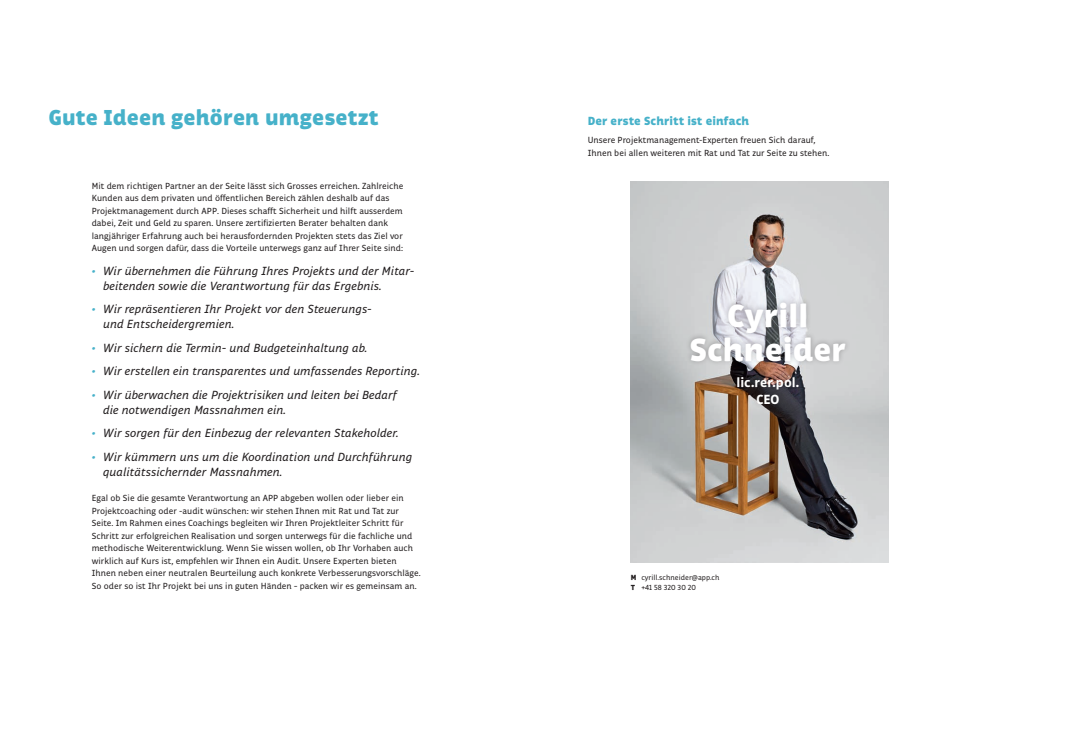
<style>
.page{position:relative;width:1078px;height:738px;background:#fff}
.page>*{position:absolute;margin:0;border:0;box-sizing:border-box;transform-origin:0 0}
.t1{font:900 32.6px/33.7px "Respublika FY";letter-spacing:.005em;color:#fff;text-align:center}
.t2{font:900 22px "Respublika FY";letter-spacing:.01em;color:#46b1c9}
.t3{font:800 13.5px/16.9px "Respublika FY";color:#fff;text-align:center}
.t4{font:italic 12px/15px "Respublika FY";letter-spacing:.01em;color:#231f20}
.t5{font:900 12px "Respublika FY";letter-spacing:.015em;color:#46b1c9}
.t6{font:9px/12.5px "Respublika FY";letter-spacing:.005em;color:#231f20}
.t7{font:7.5px/10.3px "Respublika FY";letter-spacing:.005em;color:#231f20}
.s1{color:#46b1c9}
.s2{font-weight:900}
</style>
<div class="page">
<img style="left:630px;top:181px;width:258px;height:381px">
<div style="left:685px;top:296px;width:165px;height:113px;background:#231f20;opacity:.3"></div>
<h2 class="t2" style="left:49px;top:103px;width:331px">Gute Ideen gehören umgesetzt</h2>
<h3 class="t5" style="left:587px;top:113px;width:163px">Der erste Schritt ist einfach</h3>
<p class="t6" style="left:587px;top:134px;width:243px">Unsere Projektmanagement-Experten freuen Sich darauf,<br>Ihnen bei allen weiteren mit Rat und Tat zur Seite zu stehen.</p>
<p class="t6" style="left:92px;top:179px;width:313px">Mit dem richtigen Partner an der Seite lässt sich Grosses erreichen. Zahlreiche Kunden aus dem privaten und öffentlichen Bereich zählen deshalb auf das Projektmanagement durch APP. Dieses schafft Sicherheit und hilft ausserdem dabei, Zeit und Geld zu sparen. Unsere zertifizierten Berater behalten dank langjähriger Erfahrung auch bei herausfordernden Projekten stets das Ziel vor Augen und sorgen dafür, dass die Vorteile unterwegs ganz auf Ihrer Seite sind:</p>
<h3 class="t4" style="left:103px;top:263px;width:312px;text-indent:-11px"><span class="s1">•</span> Wir übernehmen die Führung Ihres Projekts und der Mitar&shy;beitenden sowie die Verantwortung für das Ergebnis.</h3>
<h3 class="t4" style="left:103px;top:302px;width:270px;text-indent:-11px"><span class="s1">•</span> Wir repräsentieren Ihr Projekt vor den Steuerungs&shy;und Entscheidergremien.</h3>
<h3 class="t4" style="left:92px;top:340px;width:277px"><span class="s1">•</span> Wir sichern die Termin- und Budgeteinhaltung ab.</h3>
<h3 class="t4" style="left:92px;top:364px;width:330px"><span class="s1">•</span> Wir erstellen ein transparentes und umfassendes Reporting.</h3>
<h3 class="t4" style="left:103px;top:387px;width:295px;text-indent:-11px"><span class="s1">•</span> Wir überwachen die Projektrisiken und leiten bei Bedarf die notwendigen Massnahmen ein.</h3>
<h3 class="t4" style="left:92px;top:426px;width:308px"><span class="s1">•</span> Wir sorgen für den Einbezug der relevanten Stakeholder.</h3>
<h3 class="t4" style="left:103px;top:449px;width:310px;text-indent:-11px"><span class="s1">•</span> Wir kümmern uns um die Koordination und Durchführung qualitätssichernder Massnahmen.</h3>
<p class="t6" style="left:92px;top:491px;width:330px">Egal ob Sie die gesamte Verantwortung an APP abgeben wollen oder lieber ein Projektcoaching oder -audit wünschen: wir stehen Ihnen mit Rat und Tat zur Seite. Im Rahmen eines Coachings begleiten wir Ihren Projektleiter Schritt für Schritt zur erfolgreichen Realisation und sorgen unterwegs für die fachliche und methodische Weiterentwicklung. Wenn Sie wissen wollen, ob Ihr Vorhaben auch wirklich auf Kurs ist, empfehlen wir Ihnen ein Audit. Unsere Experten bieten Ihnen neben einer neutralen Beurteilung auch konkrete Verbesserungsvorschläge.<br>So oder so ist Ihr Projekt bei uns in guten Händen – packen wir es gemeinsam an.</p>
<h1 class="t1" style="left:689px;top:301px;width:158px">Cyrill<br>Schneider</h1>
<h3 class="t3" style="left:736px;top:374px;width:64px">lic.rer.pol.<br>CEO</h3>
<p class="t7" style="left:630px;top:572px;width:90px"><span class="s2">M</span> cyrill.schneider@app.ch<br><span class="s2">T</span> +41 58 320 30 20</p>
</div>
